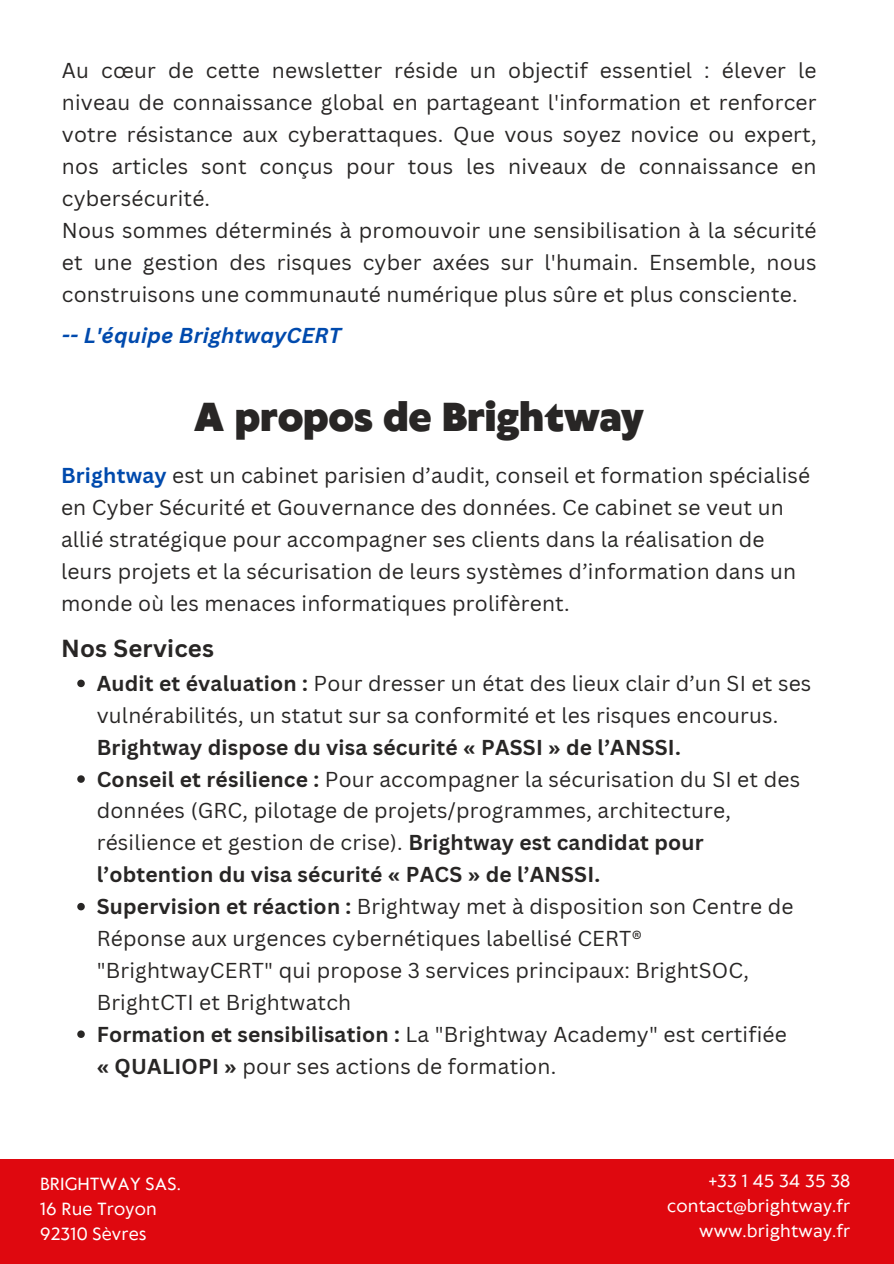
<style>
.page{position:relative;width:894px;height:1264px;background:#fff}
.page>*{position:absolute;margin:0;border:0;box-sizing:border-box;transform-origin:0 0}
.t1{font:900 37.8px "Klein Text";letter-spacing:.01em;color:#282625}
.t2{font:700 24px "Canva Sans";letter-spacing:.01em;color:#282625}
.t3{font:21px/32px "Canva Sans";letter-spacing:.01em;color:#282625}
.t4{font:italic 700 21px "Canva Sans";letter-spacing:.01em;color:#004aad}
.t5{font:16.5px "Klein Text";letter-spacing:.01em;color:#fff}
.s1{font-weight:700;color:#004aad}
.s2{font-weight:700}
</style>
<div class="page">
<div style="left:0;top:1159px;width:893px;height:104px;background:#df080f"></div>
<svg style="left:77px;top:679px;width:8px;height:8px"></svg>
<svg style="left:77px;top:775px;width:8px;height:7px"></svg>
<svg style="left:77px;top:902px;width:8px;height:8px"></svg>
<svg style="left:77px;top:1030px;width:8px;height:7px"></svg>
<h4 class="t3" style="left:62px;top:53px;width:756px">Au cœur de cette newsletter réside un objectif essentiel : élever le niveau de connaissance global en partageant l'information et renforcer votre résistance aux cyberattaques. Que vous soyez novice ou expert, nos articles sont conçus pour tous les niveaux de connaissance en cybersécurité.<br>Nous sommes déterminés à promouvoir une sensibilisation à la sécurité et une gestion des risques cyber axées sur l'humain. Ensemble, nous construisons une communauté numérique plus sûre et plus consciente.</h4>
<h3 class="t4" style="left:62px;top:320px;width:281px">-- L'équipe BrightwayCERT</h3>
<h1 class="t1" style="left:194px;top:398px;width:450px">A propos de Brightway</h1>
<h4 class="t3" style="left:61px;top:459px;width:750px"><span class="s1">Brightway</span> est un cabinet parisien d’audit, conseil et formation spécialisé en Cyber Sécurité et Gouvernance des données. Ce cabinet se veut un allié stratégique pour accompagner ses clients dans la réalisation de leurs projets et la sécurisation de leurs systèmes d’information dans un monde où les menaces informatiques prolifèrent.</h4>
<h2 class="t2" style="left:61px;top:631px;width:154px">Nos Services</h2>
<p class="t3" style="left:97px;top:666px;width:716px"><span class="s2">Audit et évaluation :</span> Pour dresser un état des lieux clair d’un SI et ses vulnérabilités, un statut sur sa conformité et les risques encourus.<br><span class="s2">Brightway dispose du visa sécurité « PASSI » de l’ANSSI.</span></p>
<p class="t3" style="left:97px;top:762px;width:704px"><span class="s2">Conseil et résilience :</span> Pour accompagner la sécurisation du SI et des données (GRC, pilotage de projets/programmes, architecture, résilience et gestion de crise). <span class="s2">Brightway est candidat pour l’obtention du visa sécurité « PACS » de l’ANSSI.</span></p>
<p class="t3" style="left:97px;top:890px;width:698px"><span class="s2">Supervision et réaction :</span> Brightway met à disposition son Centre de Réponse aux urgences cybernétiques labellisé CERT® "BrightwayCERT" qui propose 3 services principaux: BrightSOC, BrightCTI et Brightwatch</p>
<p class="t3" style="left:97px;top:1017px;width:691px"><span class="s2">Formation et sensibilisation :</span> La "Brightway Academy" est certifiée <span class="s2">« QUALIOPI »</span> pour ses actions de formation.</p>
<p class="t5" style="left:40px;top:1175px;width:142px">BRIGHTWAY SAS.</p>
<p class="t5" style="left:40px;top:1200px;width:118px">16 Rue Troyon</p>
<p class="t5" style="left:40px;top:1225px;width:108px">92310 Sèvres</p>
<p class="t5" style="left:708px;top:1172px;width:143px">+33 1 45 34 35 38</p>
<p class="t5" style="left:666px;top:1197px;width:185px">contact@brightway.fr</p>
<p class="t5" style="left:699px;top:1222px;width:153px">www.brightway.fr</p>
</div>
